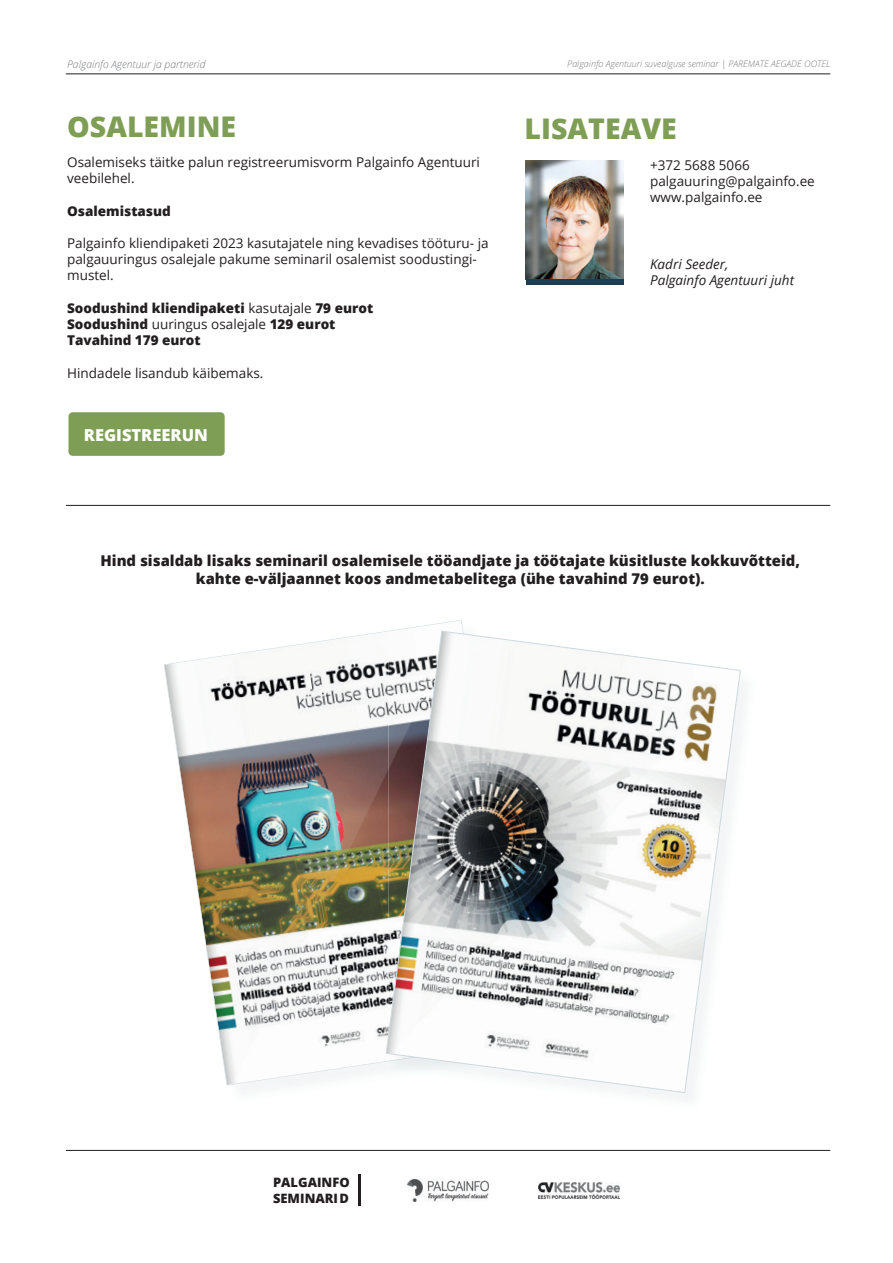
<style>
.page{position:relative;width:893px;height:1263px;background:#fff}
.page>*{position:absolute;margin:0;border:0;box-sizing:border-box;transform-origin:0 0}
.t1{font:800 28.5px "Open Sans";color:#7f9e55}
.t2{font:800 16.5px "Open Sans";color:#fff}
.t3{font:800 14.85px/17.9px "Open Sans";color:#231f20;text-align:center}
.t4{font:13.5px/16.2px "Open Sans";color:#231f20}
.t5{font:800 13.5px/16.2px "Open Sans";color:#231f20}
.t6{font:italic 13.5px/16.2px "Open Sans";color:#231f20}
.t7{font:800 12.9px/15.5px "Open Sans";color:#231f20}
.t8{font:italic 300 10.35px "Open Sans";color:#7a7c7f}
.t9{font:italic 300 9px "Open Sans";color:#7a7c7f}
.s1{font-weight:400}
</style>
<div class="page">
<hr style="left:66px;top:74px;width:764px;height:1px;background:#231f20">
<hr style="left:66px;top:1150px;width:764px;height:1px;background:#231f20">
<img style="left:538px;top:1182px;width:81px;height:16px">
<img style="left:407px;top:1179px;width:81px;height:22px">
<hr style="left:358px;top:1174px;width:2px;height:32px;background:#231f20">
<div style="left:68px;top:412px;width:157px;height:44px;background:#7f9e55;border-radius:4px"></div>
<img style="left:526px;top:160px;width:97px;height:120px">
<div style="left:526px;top:280px;width:97px;height:5px;background:#1d3e52"></div>
<hr style="left:66px;top:505px;width:764px;height:1px;background:#231f20">
<img style="left:164px;top:620px;width:300px;height:465px">
<svg style="left:386px;top:631px;width:355px;height:462px"></svg>
<p class="t8" style="left:67px;top:57px;width:140px">Palgainfo Agentuur ja partnerid</p>
<p class="t9" style="left:567px;top:58px;width:264px">Palgainfo Agentuuri suvealguse seminar | PAREMATE AEGADE OOTEL</p>
<h1 class="t1" style="left:67px;top:105px;width:170px">OSALEMINE</h1>
<h1 class="t1" style="left:524px;top:107px;width:154px">LISATEAVE</h1>
<p class="t4" style="left:67px;top:154px;width:414px">Osalemiseks täitke palun registreerumisvorm Palgainfo Agentuuri veebilehel.</p>
<p class="t5" style="left:67px;top:202px;width:105px">Osalemistasud</p>
<p class="t4" style="left:67px;top:235px;width:423px">Palgainfo kliendipaketi 2023 kasutajatele ning kevadises tööturu- ja palgauuringus osalejale pakume seminaril osalemist soodustingi&shy;mustel.</p>
<p class="t5" style="left:67px;top:299px;width:308px">Soodushind kliendipaketi <span class="s1">kasutajale</span> 79 eurot<br>Soodushind <span class="s1">uuringus osalejale</span> 129 eurot<br>Tavahind 179 eurot</p>
<p class="t4" style="left:67px;top:364px;width:198px">Hindadele lisandub käibemaks.</p>
<p class="t4" style="left:650px;top:156px;width:166px">+372 5688 5066 palgauuring@palgainfo.ee www.palgainfo.ee</p>
<p class="t6" style="left:650px;top:255px;width:145px">Kadri Seeder,<br>Palgainfo Agentuuri juht</p>
<p class="t2" style="left:84px;top:422px;width:126px">REGISTREERUN</p>
<p class="t3" style="left:100px;top:551px;width:701px">Hind sisaldab lisaks seminaril osalemisele tööandjate ja töötajate küsitluste kokkuvõtteid, kahte e-väljaannet koos andmetabelitega (ühe tavahind 79 eurot).</p>
<p class="t7" style="left:273px;top:1174px;width:78px">PALGAINFO<br>SEMINARID</p>
</div>
